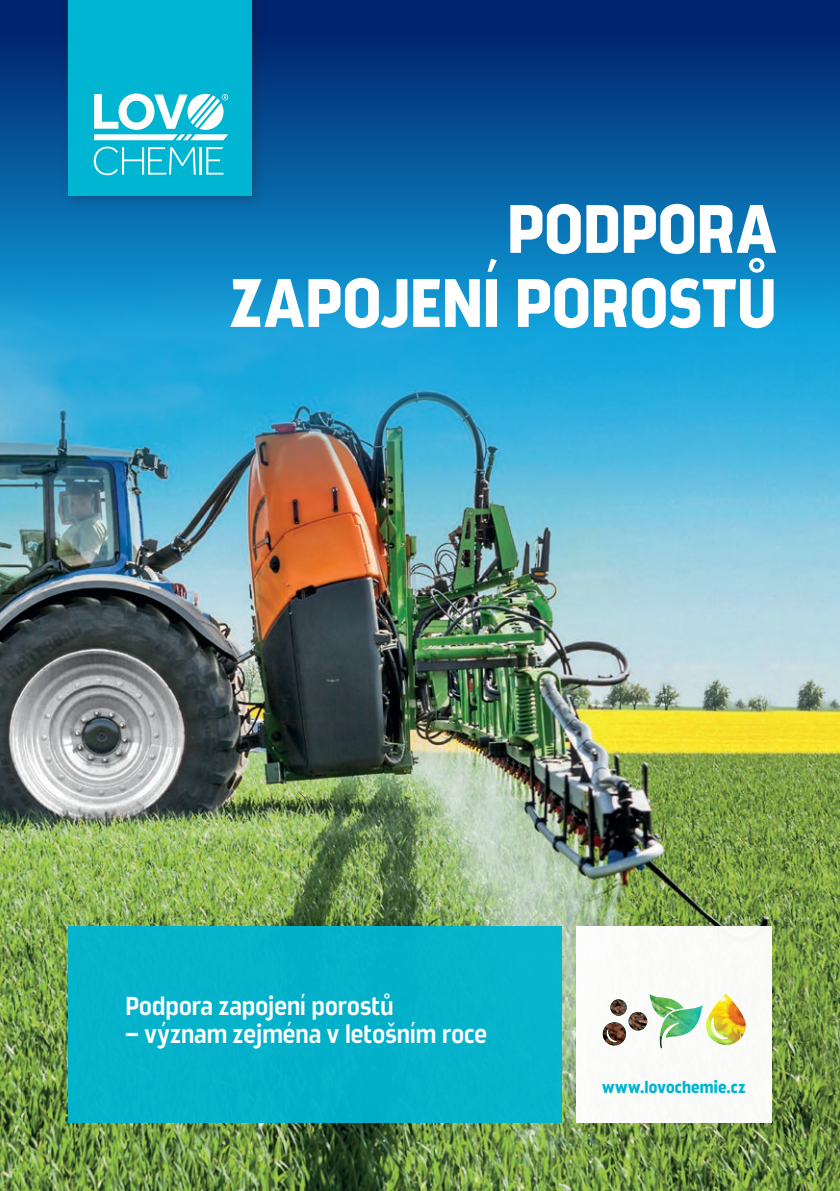
<style>
.page{position:relative;width:840px;height:1191px;background:#fff}
.page>*{position:absolute;margin:0;border:0;box-sizing:border-box;transform-origin:0 0}
.t1{font:700 58px/74px "Good News Sans";color:#fff;text-align:right}
.t2{font:600 22px "Good News Sans";letter-spacing:.005em;color:#fff}
.t3{font:700 14.4px "Good News Sans";letter-spacing:.01em;color:#00b5d1}
</style>
<div class="page">
<img style="left:0;top:496px;width:839px;height:695px">
<svg style="left:0;top:332px;width:839px;height:164px"></svg>
<div style="left:0;top:0;width:839px;height:332px;background:linear-gradient(to bottom,#001964,#12a1db)"></div>
<div style="left:60px;top:0;width:207px;height:211px;background:#231f20;opacity:.26"></div>
<div style="left:68px;top:0;width:184px;height:195px;background:#00b5d1"></div>
<svg style="left:94px;top:147px;width:102px;height:28px"></svg>
<hr style="left:199px;top:147px;width:2px;height:28px;background:#fff">
<svg style="left:206px;top:147px;width:17px;height:28px"></svg>
<svg style="left:94px;top:93px;width:134px;height:47px"></svg>
<div style="left:68px;top:926px;width:493px;height:196px;background:#04b3ca"></div>
<div style="left:576px;top:926px;width:195px;height:196px;background:#fff"></div>
<img style="left:602px;top:993px;width:143px;height:55px">
<h1 class="t1" style="left:229px;top:196px;width:549px">PODPORA<br>ZAPOJENÍ POROSTŮ</h1>
<p class="t2" style="left:125px;top:989px;width:269px">Podpora zapojení porostů</p>
<p class="t2" style="left:125px;top:1017px;width:363px">– význam zejména v letošním roce</p>
<p class="t3" style="left:602px;top:1075px;width:145px">www.lovochemie.cz</p>
</div>
